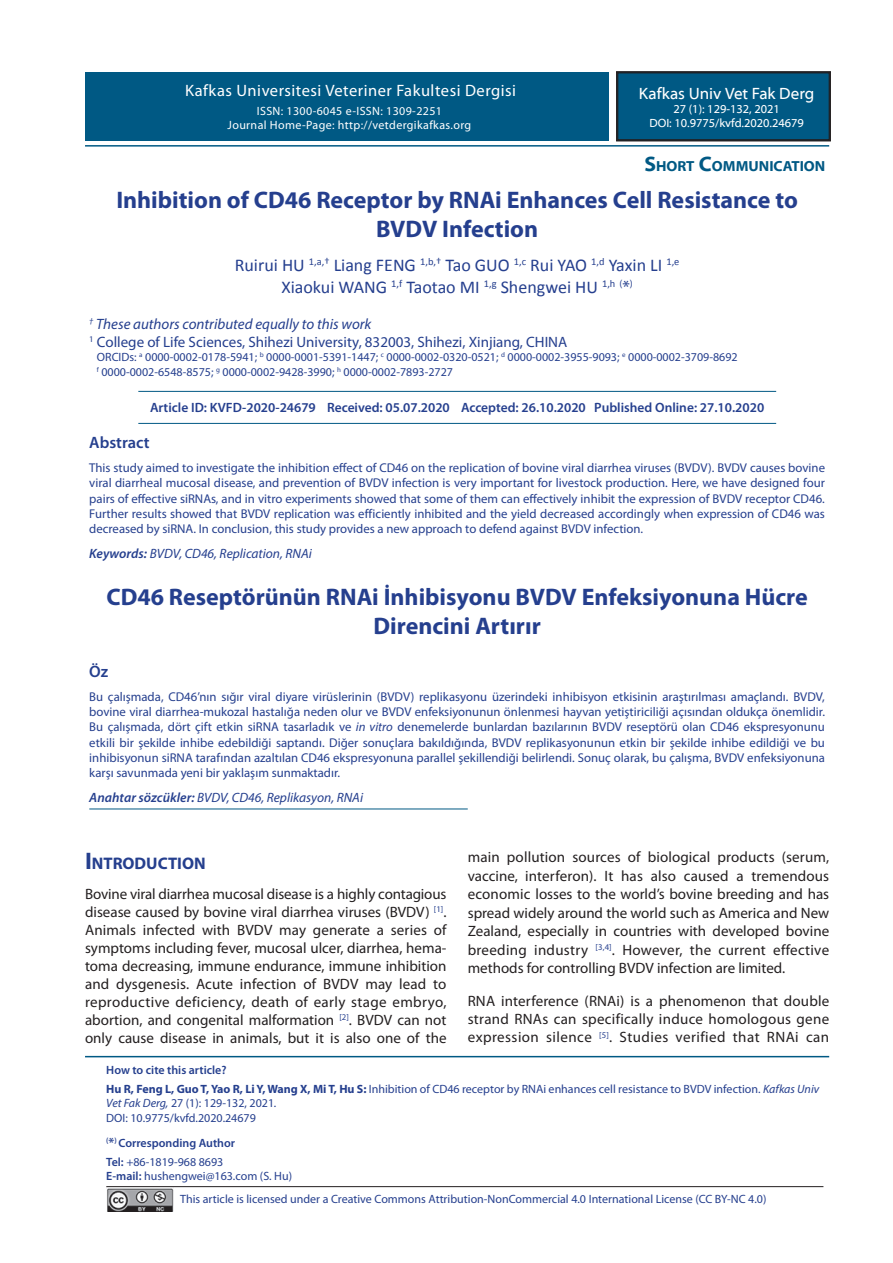
<style>
.page{position:relative;width:893px;height:1263px;background:#fff}
.page>*{position:absolute;margin:0;border:0;box-sizing:border-box;transform-origin:0 0}
.t1{font:700 24px/28.8px "Myriad Pro";color:#253f8e;text-align:center}
.t2{font:18px/21.6px "Calibri";color:#253f8e;text-align:center}
.t3{font:700 16.8px "Myriad Pro";color:#253f8e}
.t4{font:16.5px "Myriad Pro";letter-spacing:.03em;color:#fff}
.t5{font:16.5px "Myriad Web Pro";color:#fff}
.t6{font:600 16.5px "Myriad Pro";color:#253f8e}
.t7{font:15px/18px "Myriad Pro";color:#231f20;text-align:justify}
.t8{font:15px/18px "Myriad Pro";color:#253f8e}
.t9{font:700 14.7px "Myriad Web Pro";color:#005984}
.t10{font:600 13.5px "Myriad Pro";color:#253f8e}
.t11{font:italic 13.5px "Myriad Pro";color:#253f8e}
.t12{font:12.75px/15.3px "Myriad Pro";color:#253f8e;text-align:justify}
.t13{font:12px/14.4px "Myriad Pro";color:#253f8e}
.t14{font:12px/14.2px "Myriad Pro";letter-spacing:.03em;color:#fff;text-align:center}
.t15{font:12px/14.4px "Myriad Web Pro";color:#fff;text-align:center}
.t16{font:600 12px/18.6px "Myriad Pro";color:#253f8e}
.s1{font-size:21px}
.s2{font-family:"Myriad Pro"}
.s3{font-style:italic}
.s4{font-weight:600}
.s5{font-weight:700}
.s6{font-size:13.5px}
.s7{font-weight:400}
.s8{font-size:24px}
</style>
<div class="page">
<hr style="left:85px;top:1056px;width:744px;height:1px;background:#005984">
<hr style="left:85px;top:145px;width:744px;height:2px;background:#005984">
<hr style="left:138px;top:391px;width:638px;height:1px;background:#005984">
<hr style="left:138px;top:423px;width:638px;height:1px;background:#005984">
<hr style="left:89px;top:809px;width:379px;height:1px;background:#005984">
<div style="left:616px;top:71px;width:215px;height:70px;background:#005984"></div>
<div style="left:617px;top:72px;width:213px;height:69px;border:1px solid #231f20"></div>
<div style="left:618px;top:73px;width:211px;height:67px;border:1px solid #231f20"></div>
<div style="left:86px;top:72px;width:523px;height:68px;background:#005984"></div>
<img style="left:107px;top:1188px;width:67px;height:23px">
<hr style="left:106px;top:1186px;width:717px;height:1px;background:#231f20">
<p class="t4" style="left:185px;top:80px;width:332px">Kafkas Universitesi Veteriner Fakultesi Dergisi</p>
<p class="t14" style="left:228px;top:103px;width:245px">ISSN: 1300-6045 e-ISSN: 1309-2251<br>Journal Home-Page: http://vetdergikafkas.org</p>
<p class="t5" style="left:639px;top:84px;width:177px">Kafkas Univ Vet Fak Derg</p>
<p class="t15" style="left:649px;top:102px;width:156px">27 (1): 129-132, 2021<br>DOI: 10.9775/kvfd.2020.24679</p>
<p class="t9" style="left:644px;top:158px;width:182px"><span class="s1">S</span>HORT <span class="s1">C</span>OMMUNICATION</p>
<h1 class="t1" style="left:116px;top:186px;width:683px">Inhibition of CD46 Receptor by RNAi Enhances Cell Resistance to<br>BVDV Infection</h1>
<h2 class="t2" style="left:235px;top:254px;width:446px">Ruirui HU <sup>1,a,†</sup> Liang FENG <sup>1,b,†</sup> Tao GUO <sup>1,c</sup> Rui YAO <sup>1,d</sup> Yaxin LI <sup>1,e<br></sup>Xiaokui WANG <sup>1,f</sup> Taotao MI <sup>1,g</sup> Shengwei HU <sup>1,h</sup> <sup>(</sup><span class="s2">*</span><sup>)</sup></h2>
<p class="t8" style="left:89px;top:315px;width:480px"><sup>†</sup> <span class="s3">These authors contributed equally to this work<br></span><sup>1</sup> College of Life Sciences, Shihezi University, 832003, Shihezi, Xinjiang, CHINA</p>
<p class="t13" style="left:97px;top:350px;width:642px">ORCIDs: <sup>a</sup> 0000-0002-0178-5941; <sup>b</sup> 0000-0001-5391-1447; <sup>c</sup> 0000-0002-0320-0521; <sup>d</sup> 0000-0002-3955-9093; <sup>e</sup> 0000-0002-3709-8692 <sup>f</sup> 0000-0002-6548-8575; <sup>g</sup> 0000-0002-9428-3990; <sup>h</sup> 0000-0002-7893-2727</p>
<p class="t10" style="left:150px;top:399px;width:616px">Article ID: KVFD-2020-24679 Received: 05.07.2020 Accepted: 26.10.2020 Published Online: 27.10.2020</p>
<p class="t6" style="left:89px;top:432px;width:62px">Abstract</p>
<p class="t12" style="left:89px;top:460px;width:737px">This study aimed to investigate the inhibition effect of CD46 on the replication of bovine viral diarrhea viruses (BVDV). BVDV causes bovine viral diarrheal mucosal disease, and prevention of BVDV infection is very important for livestock production. Here, we have designed four pairs of effective siRNAs, and in vitro experiments showed that some of them can effectively inhibit the expression of BVDV receptor CD46.<br>Further results showed that BVDV replication was efficiently inhibited and the yield decreased accordingly when expression of CD46 was decreased by siRNA. In conclusion, this study provides a new approach to defend against BVDV infection.</p>
<p class="t11" style="left:89px;top:545px;width:224px"><span class="s4">Keywords:</span> BVDV, CD46, Replication, RNAi</p>
<h1 class="t1" style="left:106px;top:583px;width:703px">CD46 Reseptörünün RNAi İnhibisyonu BVDV Enfeksiyonuna Hücre<br>Direncini Artırır</h1>
<p class="t6" style="left:89px;top:661px;width:20px">Öz</p>
<p class="t12" style="left:89px;top:689px;width:737px">Bu çalışmada, CD46’nın sığır viral diyare virüslerinin (BVDV) replikasyonu üzerindeki inhibisyon etkisinin araştırılması amaçlandı. BVDV, bovine viral diarrhea-mukozal hastalığa neden olur ve BVDV enfeksiyonunun önlenmesi hayvan yetiştiriciliği açısından oldukça önemlidir.<br>Bu çalışmada, dört çift etkin siRNA tasarladık ve <span class="s3">in vitro</span> denemelerde bunlardan bazılarının BVDV reseptörü olan CD46 ekspresyonunu etkili bir şekilde inhibe edebildiği saptandı. Diğer sonuçlara bakıldığında, BVDV replikasyonunun etkin bir şekilde inhibe edildiği ve bu inhibisyonun siRNA tarafından azaltılan CD46 ekspresyonuna parallel şekillendiği belirlendi. Sonuç olarak, bu çalışma, BVDV enfeksiyonuna karşı savunmada yeni bir yaklaşım sunmaktadır.</p>
<p class="t11" style="left:89px;top:789px;width:275px"><span class="s4">Anahtar sözcükler:</span> BVDV, CD46, Replikasyon, RNAi</p>
<p class="t7" style="left:468px;top:848px;width:363px;line-height:18.5px">main pollution sources of biological products (serum, vaccine, interferon). It has also caused a tremendous economic losses to the world’s bovine breeding and has spread widely around the world such as America and New Zealand, especially in countries with developed bovine breeding industry <sup>[3,4]</sup>. However, the current effective methods for controlling BVDV infection are limited.</p>
<p class="t7" style="left:468px;top:991px;width:363px;line-height:18.5px">RNA interference (RNAi) is a phenomenon that double strand RNAs can specifically induce homologous gene expression silence <sup>[5]</sup>. Studies verified that RNAi can</p>
<p class="t13" style="left:106px;top:1061px;width:714px;line-height:18.6px"><span class="s4">How to cite this article?<br></span><span class="s5">Hu R, Feng L, Guo T, Yao R, Li Y, Wang X, Mi T, Hu S:</span> Inhibition of CD46 receptor by RNAi enhances cell resistance to BVDV infection. <span class="s3">Kafkas Univ</span></p>
<p class="t13" style="left:106px;top:1096px;width:172px"><span class="s3">Vet Fak Derg,</span> 27 (1): 129-132, 2021<span class="s3">.<br></span>DOI: 10.9775/kvfd.2020.24679</p>
<p class="t16" style="left:106px;top:1133px;width:130px"><sup>(</sup><span class="s6">*</span><sup>)</sup> Corresponding Author<br>Tel: <span class="s7">+86-1819-968 8693</span></p>
<p class="t13" style="left:106px;top:1168px;width:187px"><span class="s4">E-mail:</span> hushengwei@163.com (S. Hu)</p>
<h3 class="t3" style="left:85px;top:854px;width:122px"><span class="s8">I</span>NTRODUCTION</h3>
<p class="t7" style="left:85px;top:885px;width:363px">Bovine viral diarrhea mucosal disease is a highly contagious disease caused by bovine viral diarrhea viruses (BVDV) <sup>[1]</sup>.<br>Animals infected with BVDV may generate a series of symptoms including fever, mucosal ulcer, diarrhea, hema&shy;toma decreasing, immune endurance, immune inhibition and dysgenesis. Acute infection of BVDV may lead to reproductive deficiency, death of early stage embryo, abortion, and congenital malformation <sup>[2]</sup>. BVDV can not only cause disease in animals, but it is also one of the</p>
<p class="t13" style="left:180px;top:1191px;width:588px">This article is licensed under a Creative Commons Attribution-NonCommercial 4.0 International License (CC BY-NC 4.0)</p>
</div>
